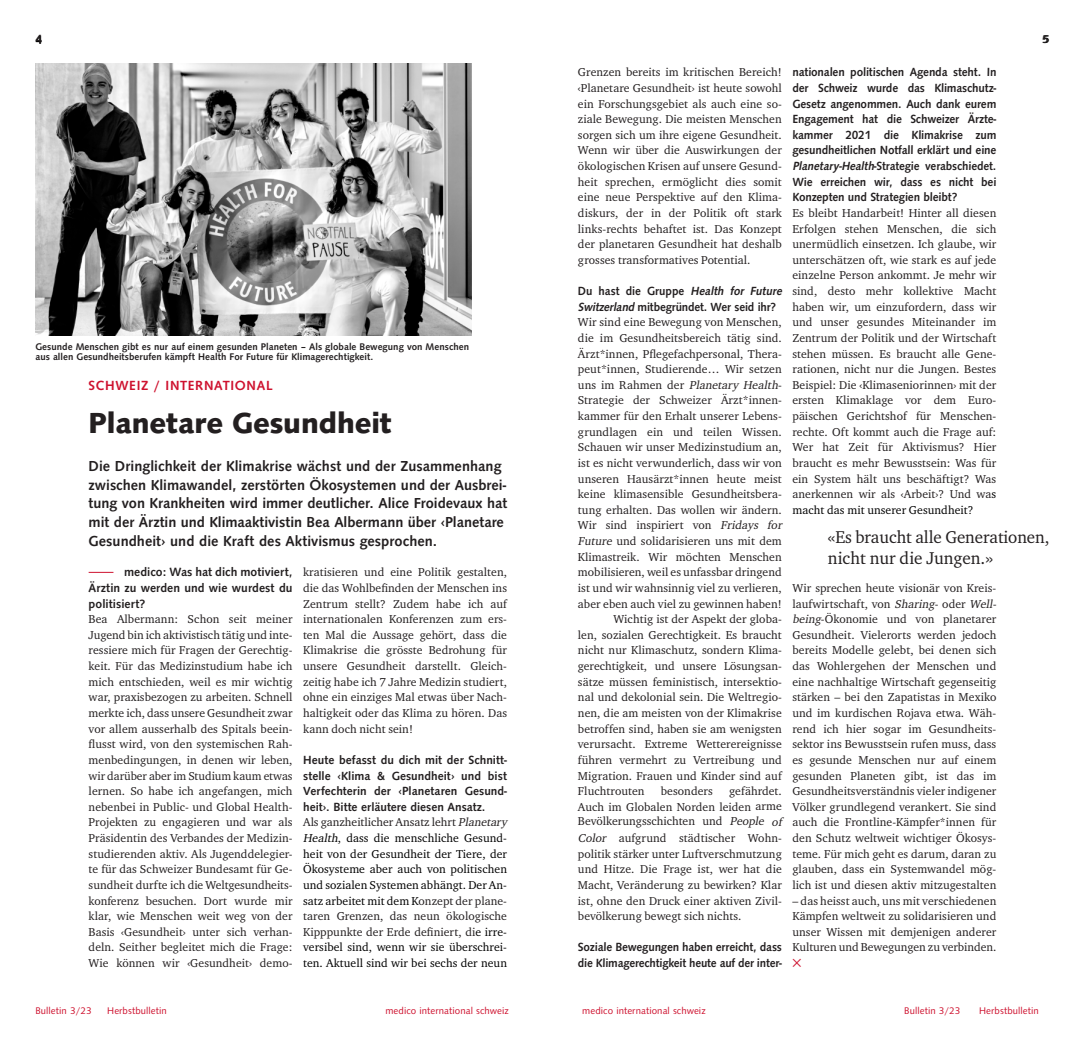
<style>
.page{position:relative;width:1085px;height:1049px;background:#fff}
.page>*{position:absolute;margin:0;border:0;box-sizing:border-box;transform-origin:0 0}
.t1{font:700 30px "Syntax";color:#231f20}
.t2{font:17.5px/21.2px "Charter ITC";letter-spacing:-.005em;color:#231f20}
.t3{font:500 15px/18.8px "Syntax";color:#231f20}
.t4{font:500 13.75px "Syntax";letter-spacing:.05em;color:#ce112e}
.t5{font:500 12.5px/15.6px "Syntax";letter-spacing:.005em;color:#231f20;text-align:justify}
.t6{font:500 12.25px/15.6px "Syntax";letter-spacing:-.005em;color:#231f20}
.t7{font:11.75px/15.6px "Charter ITC";letter-spacing:.005em;color:#231f20;text-align:justify}
.t8{font:11.75px/15.6px "Charter ITC";letter-spacing:.005em;color:#000;text-align:justify}
.t9{font:500 11.75px "Syntax";color:#231f20}
.t10{font:500 10px/10px "Syntax";letter-spacing:.005em;color:#231f20}
.t11{font:10px "Syntax";letter-spacing:.01em;color:#ce112e}
.s1{color:#231f20}
.s2{font-style:italic;color:#231f20}
.s3{font-style:italic}
.s4{color:#000}
</style>
<div class="page">
<svg style="left:89px;top:572px;width:24px;height:1px"></svg>
<img style="left:35px;top:64px;width:436px;height:271px">
<p class="t5" style="left:35px;top:32px;width:8px">4</p>
<p class="t9" style="left:1042px;top:32px;width:8px">5</p>
<p class="t10" style="left:35px;top:342px;width:435px">Gesunde Menschen gibt es nur auf einem gesunden Planeten – Als globale Bewegung von Menschen aus allen Gesundheitsberufen kämpft Health For Future für Klimagerechtigkeit.</p>
<p class="t4" style="left:89px;top:377px;width:185px">SCHWEIZ / INTERNATIONAL</p>
<h1 class="t1" style="left:89px;top:406px;width:304px">Planetare Gesundheit</h1>
<p class="t3" style="left:89px;top:457px;width:420px">Die Dringlichkeit der Klimakrise wächst und der Zusammenhang zwischen Klimawandel, zerstörten Ökosystemen und der Ausbrei&shy;tung von Krankheiten wird immer deutlicher. Alice Froidevaux hat mit der Ärztin und Klimaaktivistin Bea Albermann über ‹Planetare Gesundheit› und die Kraft des Aktivismus gesprochen.</p>
<p class="t5" style="left:89px;top:564px;width:205px;text-indent:35px">medico: Was hat dich motiviert, Ärztin zu werden und wie wurdest du politisiert?</p>
<p class="t7" style="left:89px;top:612px;width:205px">Bea Albermann: Schon seit meiner Jugend bin ich aktivistisch tätig und inte&shy;ressiere mich für Fragen der Gerechtig&shy;keit. Für das Medizinstudium habe ich mich entschieden, weil es mir wichtig war, praxisbezogen zu arbeiten. Schnell merkte ich, dass unsere Gesundheit zwar vor allem ausserhalb des Spitals beein&shy;flusst wird, von den systemischen Rah&shy;menbedingungen, in denen wir leben, wir darüber aber im Studium kaum etwas lernen. So habe ich angefangen, mich nebenbei in Public- und Global Health-Projekten zu engagieren und war als Präsidentin des Verbandes der Medizin&shy;studierenden aktiv. Als Jugenddelegier&shy;te für das Schweizer Bundesamt für Ge&shy;sundheit durfte ich die Weltgesundheits&shy;konferenz besuchen. Dort wurde mir klar, wie Menschen weit weg von der Basis ‹Gesundheit› unter sich verhan&shy;deln. Seither begleitet mich die Frage:<br>Wie können wir ‹Gesundheit› demo-</p>
<p class="t7" style="left:303px;top:565px;width:205px">kratisieren und eine Politik gestalten, die das Wohlbefinden der Menschen ins Zentrum stellt? Zudem habe ich auf internationalen Konferenzen zum ers&shy;ten Mal die Aussage gehört, dass die Klimakrise die grösste Bedrohung für unsere Gesundheit darstellt. Gleich&shy;zeitig habe ich 7 Jahre Medizin studiert, ohne ein einziges Mal etwas über Nach&shy;haltigkeit oder das Klima zu hören. Das kann doch nicht sein!</p>
<p class="t6" style="left:303px;top:752px;width:205px;text-align:justify">Heute befasst du dich mit der Schnitt&shy;stelle ‹Klima &amp; Gesundheit› und bist Verfechterin der ‹Planetaren Gesund&shy;heit›. Bitte erläutere diesen Ansatz.</p>
<p class="t8" style="left:303px;top:815px;width:205px"><span class="s1">Als ganzheitlicher Ansatz lehrt</span> <span class="s2">Planetary </span><span class="s3">Health</span>, dass die menschliche Gesund&shy;heit von der Gesundheit der Tiere, der Ökosysteme aber auch von politischen und sozialen Systemen abhängt. Der An&shy;satz arbeitet mit dem K<span class="s1">onzept der plane&shy;taren Grenzen, das neun ökologische Kipppunkte der Erde definiert, di</span>e irre&shy;versibel sind, wenn wir sie überschrei&shy;ten. Aktuell sind wir bei sechs der neun</p>
<p class="t7" style="left:578px;top:65px;width:205px">Grenzen bereits im kritischen Bereich! ‹Planetare Gesundheit› ist heute sowohl ein Forschungsgebiet als auch eine so&shy;ziale Bewegung. Die meisten Menschen sorgen sich um ihre eigene Gesundheit.<br>Wenn wir über die Auswirkungen der ökologischen Krisen auf unsere Gesund&shy;heit sprechen, ermöglicht dies somit eine neue Perspektive auf den Klima&shy;diskurs, der in der Politik oft stark links-rechts behaftet ist. Das Konzept der planetaren Gesundheit hat deshalb grosses transformatives Potential.</p>
<p class="t6" style="left:578px;top:283px;width:208px">Du hast die Gruppe <span class="s3">Health for Future<br>Switzerland</span>mitbegründet. Wer seid ihr?</p>
<p class="t7" style="left:578px;top:315px;width:205px">Wir sind eine Bewegung von Menschen,</p>
<p class="t7" style="left:578px;top:331px;width:205px">die im Gesundheitsbereich tätig sind.</p>
<p class="t7" style="left:578px;top:347px;width:205px">Ärzt*innen, Pflegefachpersonal, Thera-</p>
<p class="t7" style="left:578px;top:362px;width:205px">peut*innen, Studierende… Wir setzen</p>
<p class="t7" style="left:578px;top:378px;width:205px">uns im Rahmen der <span class="s3">Planetary Health</span>-</p>
<p class="t7" style="left:578px;top:394px;width:205px">Strategie der Schweizer Ärzt*innen-</p>
<p class="t7" style="left:578px;top:409px;width:205px">kammer für den Erhalt unserer Lebens-</p>
<p class="t7" style="left:578px;top:425px;width:205px">grundlagen ein und teilen Wissen.</p>
<p class="t7" style="left:578px;top:440px;width:205px">Schauen wir unser Medizinstudium an,</p>
<p class="t7" style="left:578px;top:456px;width:205px">ist es nicht verwunderlich, dass wir von</p>
<p class="t7" style="left:578px;top:472px;width:205px">unseren Hausärzt*innen heute meist</p>
<p class="t7" style="left:578px;top:487px;width:205px">keine klimasensible Gesundheitsbera-</p>
<p class="t7" style="left:578px;top:503px;width:205px">tung erhalten. Das wollen wir ändern.</p>
<p class="t7" style="left:578px;top:519px;width:207px">Wir sind inspiriert von <span class="s3">Fridays for</span></p>
<p class="t7" style="left:578px;top:534px;width:205px"><span class="s3">Future</span> und solidarisieren uns mit dem</p>
<p class="t7" style="left:578px;top:550px;width:205px">Klimastreik. Wir möchten Menschen</p>
<p class="t7" style="left:578px;top:565px;width:205px">mobilisieren, weil es unfassbar dringend</p>
<p class="t7" style="left:578px;top:581px;width:205px">ist und wir wahnsinnig viel zu verlieren,</p>
<p class="t7" style="left:578px;top:597px;width:205px">aber eben auch viel zu gewinnen haben!</p>
<p class="t7" style="left:613px;top:612px;width:170px">Wichtig ist der Aspekt der globa-</p>
<p class="t7" style="left:578px;top:628px;width:205px">len, sozialen Gerechtigkeit. Es braucht</p>
<p class="t7" style="left:578px;top:644px;width:205px">nicht nur Klimaschutz, sondern Klima-</p>
<p class="t7" style="left:578px;top:659px;width:205px">gerechtigkeit, und unsere Lösungsan-</p>
<p class="t7" style="left:578px;top:675px;width:205px">sätze müssen feministisch, intersektio-</p>
<p class="t7" style="left:578px;top:690px;width:205px">nal und dekolonial sein. Die Weltregio-</p>
<p class="t7" style="left:578px;top:706px;width:205px">nen, die am meisten von der Klimakrise</p>
<p class="t7" style="left:578px;top:722px;width:205px">betroffen sind, haben sie am wenigsten</p>
<p class="t7" style="left:578px;top:737px;width:205px">verursacht. Extreme Wetterereignisse</p>
<p class="t7" style="left:578px;top:753px;width:205px">führen vermehrt zu Vertreibung und</p>
<p class="t7" style="left:578px;top:769px;width:205px">Migration. Frauen und Kinder sind auf</p>
<p class="t7" style="left:578px;top:784px;width:68px">Fluchtrouten</p>
<p class="t7" style="left:660px;top:784px;width:53px">besonders</p>
<p class="t7" style="left:578px;top:784px;width:205px;text-align:right">gefährdet.<br>Auch im Globalen Norden leiden arme</p>
<p class="t7" style="left:578px;top:814px;width:205px;line-height:16.9px">Bevölkerungsschichten und <span class="s3">People of<br>Color</span> aufgrund städtischer Wohn-</p>
<p class="t7" style="left:578px;top:847px;width:205px">politik stärker unter Luftverschmutzung und Hitze. Die Frage ist, wer hat die Macht, Veränderung zu bewirken? Klar ist, ohne den Druck einer aktiven Zivil&shy;bevölkerung bewegt sich nichts.</p>
<p class="t6" style="left:578px;top:939px;width:205px">Soziale Bewegungen haben erreicht, dass die Klimagerechtigkeit heute auf der inter-</p>
<p class="t6" style="left:792px;top:64px;width:205px;text-align:justify">nationalen politischen Agenda steht. In der Schweiz wurde das Klimaschutz-Gesetz angenommen. Auch dank eurem Engagement hat die Schweizer Ärzte&shy;kammer 2021 die Klimakrise zum gesundheitlichen Notfall erklärt und eine <span class="s3">Planetary-Health</span>-Strategie verabschiedet.<br>Wie erreichen wir, dass es nicht bei Konzepten und Strategien bleibt?</p>
<p class="t7" style="left:792px;top:206px;width:205px">Es bleibt Handarbeit! Hinter all diesen Erfolgen stehen Menschen, die sich unermüdlich einsetzen. Ich glaube, wir unterschätzen oft, wie stark es auf jede einzelne Person ankommt. Je mehr wir sind, desto mehr kollektive Macht haben wir, um einzufordern, dass wir und unser gesundes Miteinander im Zentrum der Politik und der Wirtschaft stehen müssen. Es braucht alle Gene&shy;rationen, nicht nur die Jungen. Bestes Beispiel: Die ‹Klimaseniorinnen› mit der ersten Klimaklage vor dem Euro&shy;päischen Gerichtshof für Menschen&shy;rechte. Oft kommt auch die Frage auf:<br>Wer hat Zeit für Aktivismus? Hier braucht es mehr Bewusstsein: Was für ein System hält uns beschäftigt? Was anerkennen wir als ‹Arbeit›? Und wa<span class="s4">s macht das mit unserer Gesundheit?</span></p>
<h2 class="t2" style="left:827px;top:528px;width:223px">«Es braucht alle Generationen, nicht nur die Jungen.»</h2>
<p class="t7" style="left:792px;top:581px;width:207px;text-align:left">Wir sprechen heute visionär von Kreis&shy;laufwirtschaft, von <span class="s3">Sharing</span>- oder <span class="s3">Well&shy;being</span>-Ökonomie und von planetarer Gesundheit. Vielerorts werden jedoch bereits Modelle gelebt, bei denen sich das Wohlergehen der Menschen und eine nachhaltige Wirtschaft gegenseitig stärken – bei den Zapatistas in Mexiko und im kurdischen Rojava etwa. Wäh&shy;rend ich hier sogar im Gesundheits&shy;sektor ins Bewusstsein rufen muss, dass es gesunde Menschen nur auf einem gesunden Planeten gibt, ist das im Gesundheitsverständnis vieler indigener Völker grundlegend verankert. Sie sind auch die Frontline-Kämpfer*innen für den Schutz weltweit wichtiger Ökosys&shy;teme. Für mich geht es darum, daran zu glauben, dass ein Systemwandel mög&shy;lich ist und diesen aktiv mitzugestalten</p>
<p class="t7" style="left:792px;top:894px;width:205px">– das heisst auch, uns mit verschiedenen Kämpfen weltweit zu solidarisieren und unser Wissen mit demjenigen anderer Kulturen und Bewegungen zu verbinden.</p>
<p class="t11" style="left:35px;top:1005px;width:58px">Bulletin 3/23</p>
<p class="t11" style="left:107px;top:1005px;width:61px">Herbstbulletin</p>
<p class="t11" style="left:385px;top:1005px;width:125px">medico international schweiz</p>
<p class="t11" style="left:582px;top:1005px;width:125px">medico international schweiz</p>
<p class="t11" style="left:904px;top:1005px;width:58px">Bulletin 3/23</p>
<p class="t11" style="left:979px;top:1005px;width:61px">Herbstbulletin</p>
</div>
